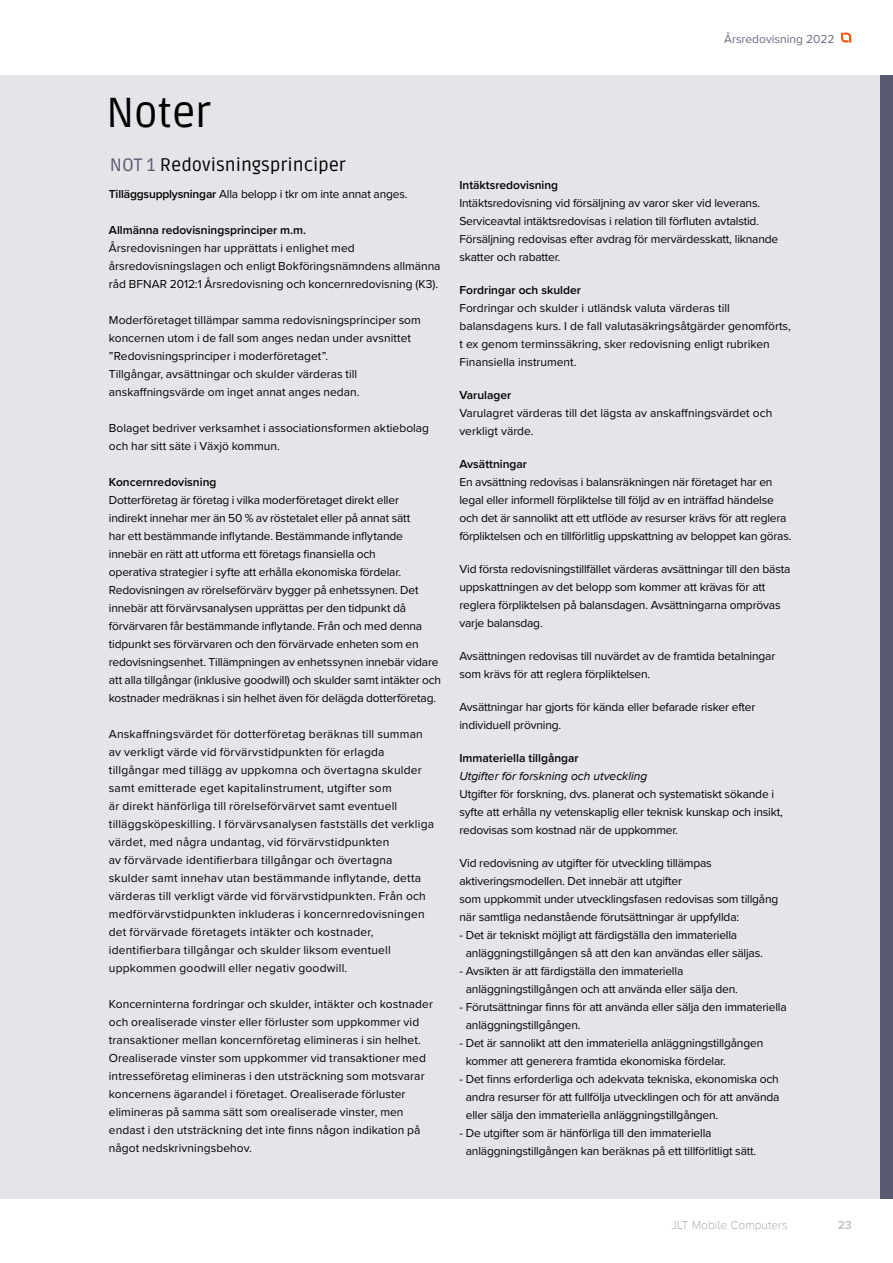
<style>
.page{position:relative;width:893px;height:1263px;background:#fff}
.page>*{position:absolute;margin:0;border:0;box-sizing:border-box;transform-origin:0 0}
.t1{font:42px "Ruda";letter-spacing:-.02em;color:#000}
.t2{font:18px "Ruda";color:#000}
.t3{font:12px/18px "Proxima Nova";letter-spacing:-.015em;color:#000}
.t4{font:12px/18px "Proxima Nova";letter-spacing:.015em;color:#000}
.t5{font:12px/18px "Proxima Nova";letter-spacing:.005em;color:#000}
.t6{font:600 12px "Proxima Nova";color:#000}
.t7{font:italic 12px "Proxima Nova";color:#000}
.t8{font:12px "Proxima Nova";color:#6a6a7e}
.t9{font:300 12px "Proxima Nova A";color:#afb1b4}
.t10{font:600 12px "Proxima Nova";color:#bcbec0}
.s1{color:#595970}
.s2{font-weight:600}
</style>
<div class="page">
<svg style="left:841px;top:33px;width:10px;height:9px"></svg>
<div style="left:0;top:75px;width:891px;height:1124px;background:#e4e4e9"></div>
<div style="left:880px;top:75px;width:13px;height:1124px;background:#595970"></div>
<p class="t8" style="left:724px;top:30px;width:112px">Årsredovisning 2022</p>
<h1 class="t1" style="left:106px;top:90px;width:107px">Noter</h1>
<h2 class="t2" style="left:110px;top:155px;width:238px"><span class="s1">NOT 1</span> Redovisningsprinciper</h2>
<p class="t3" style="left:109px;top:184px;width:300px"><span class="s2">Tilläggsupplysningar</span> Alla belopp i tkr om inte annat anges.</p>
<p class="t6" style="left:109px;top:221px;width:199px">Allmänna redovisningsprinciper m.m.</p>
<p class="t3" style="left:109px;top:238px;width:333px">Årsredovisningen har upprättats i enlighet med årsredovisningslagen och enligt Bokföringsnämndens allmänna råd BFNAR 2012:1 Årsredovisning och koncernredovisning (K3).</p>
<p class="t3" style="left:109px;top:310px;width:314px">Moderföretaget tillämpar samma redovisningsprinciper som koncernen utom i de fall som anges nedan under avsnittet ”Redovisningsprinciper i moderföretaget”.<br>Tillgångar, avsättningar och skulder värderas till anskaffningsvärde om inget annat anges nedan.</p>
<p class="t3" style="left:109px;top:418px;width:322px">Bolaget bedriver verksamhet i associationsformen aktiebolag och har sitt säte i Växjö kommun.</p>
<p class="t6" style="left:109px;top:473px;width:109px">Koncernredovisning</p>
<p class="t3" style="left:109px;top:490px;width:334px">Dotterföretag är företag i vilka moderföretaget direkt eller<br>indirekt innehar mer än 50 % av röstetalet eller på annat sätt<br>har ett bestämmande inflytande. Bestämmande inflytande innebär en rätt att utforma ett företags finansiella och<br>operativa strategier i syfte att erhålla ekonomiska fördelar.<br>Redovisningen av rörelseförvärv bygger på enhetssynen. Det innebär att förvärvsanalysen upprättas per den tidpunkt då förvärvaren får bestämmande inflytande. Från och med denna tidpunkt ses förvärvaren och den förvärvade enheten som en redovisningsenhet. Tillämpningen av enhetssynen innebär vidare att alla tillgångar (inklusive goodwill) och skulder samt intäkter och kostnader medräknas i sin helhet även för delägda dotterföretag.</p>
<p class="t4" style="left:109px;top:724px;width:327px">Anskaffningsvärdet för dotterföretag beräknas till summan av verkligt värde vid förvärvstidpunkten för erlagda tillgångar med tillägg av uppkomna och övertagna skulder samt emitterade eget kapitalinstrument, utgifter som<br>är direkt hänförliga till rörelseförvärvet samt eventuell tilläggsköpeskilling. I förvärvsanalysen fastställs det verkliga värdet, med några undantag, vid förvärvstidpunkten<br>av förvärvade identifierbara tillgångar och övertagna skulder samt innehav utan bestämmande inflytande, detta värderas till verkligt värde vid förvärvstidpunkten. Från och medförvärvstidpunkten inkluderas i koncernredovisningen det förvärvade företagets intäkter och kostnader, identifierbara tillgångar och skulder liksom eventuell uppkommen goodwill eller negativ goodwill.</p>
<p class="t5" style="left:109px;top:994px;width:326px">Koncerninterna fordringar och skulder, intäkter och kostnader och orealiserade vinster eller förluster som uppkommer vid transaktioner mellan koncernföretag elimineras i sin helhet.<br>Orealiserade vinster som uppkommer vid transaktioner med intresseföretag elimineras i den utsträckning som motsvarar koncernens ägarandel i företaget. Orealiserade förluster elimineras på samma sätt som orealiserade vinster, men endast i den utsträckning det inte finns någon indikation på något nedskrivningsbehov.</p>
<p class="t6" style="left:459px;top:176px;width:100px">Intäktsredovisning</p>
<p class="t3" style="left:459px;top:194px;width:320px">Intäktsredovisning vid försäljning av varor sker vid leverans.<br>Serviceavtal intäktsredovisas i relation till förfluten avtalstid.<br>Försäljning redovisas efter avdrag för mervärdesskatt, liknande skatter och rabatter.</p>
<p class="t6" style="left:459px;top:281px;width:123px">Fordringar och skulder</p>
<p class="t3" style="left:459px;top:299px;width:333px">Fordringar och skulder i utländsk valuta värderas till balansdagens kurs. I de fall valutasäkringsåtgärder genomförts, t ex genom terminssäkring, sker redovisning enligt rubriken Finansiella instrument.</p>
<p class="t6" style="left:459px;top:386px;width:53px">Varulager</p>
<p class="t3" style="left:459px;top:404px;width:314px">Varulagret värderas till det lägsta av anskaffningsvärdet och verkligt värde.</p>
<p class="t6" style="left:459px;top:455px;width:69px">Avsättningar</p>
<p class="t3" style="left:459px;top:473px;width:333px">En avsättning redovisas i balansräkningen när företaget har en legal eller informell förpliktelse till följd av en inträffad händelse och det är sannolikt att ett utflöde av resurser krävs för att reglera förpliktelsen och en tillförlitlig uppskattning av beloppet kan göras.</p>
<p class="t3" style="left:459px;top:560px;width:332px">Vid första redovisningstillfället värderas avsättningar till den bästa uppskattningen av det belopp som kommer att krävas för att reglera förpliktelsen på balansdagen. Avsättningarna omprövas varje balansdag.</p>
<p class="t3" style="left:459px;top:647px;width:317px">Avsättningen redovisas till nuvärdet av de framtida betalningar som krävs för att reglera förpliktelsen.</p>
<p class="t3" style="left:459px;top:698px;width:297px">Avsättningar har gjorts för kända eller befarade risker efter individuell prövning.</p>
<p class="t6" style="left:459px;top:749px;width:121px">Immateriella tillgångar</p>
<p class="t7" style="left:459px;top:769px;width:189px">Utgifter för forskning och utveckling</p>
<p class="t3" style="left:459px;top:785px;width:325px">Utgifter för forskning, dvs. planerat och systematiskt sökande i syfte att erhålla ny vetenskaplig eller teknisk kunskap och insikt, redovisas som kostnad när de uppkommer.</p>
<p class="t3" style="left:459px;top:854px;width:320px">Vid redovisning av utgifter för utveckling tillämpas aktiveringsmodellen. Det innebär att utgifter<br>som uppkommit under utvecklingsfasen redovisas som tillgång när samtliga nedanstående förutsättningar är uppfyllda:</p>
<p class="t3" style="left:466px;top:926px;width:299px;text-indent:-6px">- Det är tekniskt möjligt att färdigställa den immateriella anläggningstillgången så att den kan användas eller säljas.</p>
<p class="t3" style="left:466px;top:962px;width:274px;text-indent:-6px">- Avsikten är att färdigställa den immateriella anläggningstillgången och att använda eller sälja den.</p>
<p class="t3" style="left:466px;top:998px;width:322px;text-indent:-6px">- Förutsättningar finns för att använda eller sälja den immateriella anläggningstillgången.</p>
<p class="t3" style="left:466px;top:1034px;width:299px;text-indent:-6px">- Det är sannolikt att den immateriella anläggningstillgången kommer att generera framtida ekonomiska fördelar.</p>
<p class="t3" style="left:466px;top:1070px;width:315px;text-align:justify;text-indent:-6px">- Det finns erforderliga och adekvata tekniska, ekonomiska och andra resurser för att fullfölja utvecklingen och för att använda eller sälja den immateriella anläggningstillgången.</p>
<p class="t3" style="left:466px;top:1124px;width:292px;text-indent:-6px">- De utgifter som är hänförliga till den immateriella anläggningstillgången kan beräknas på ett tillförlitligt sätt.</p>
<p class="t9" style="left:672px;top:1219px;width:117px">JLT Mobile Computers</p>
<p class="t10" style="left:838px;top:1216px;width:16px">23</p>
</div>
